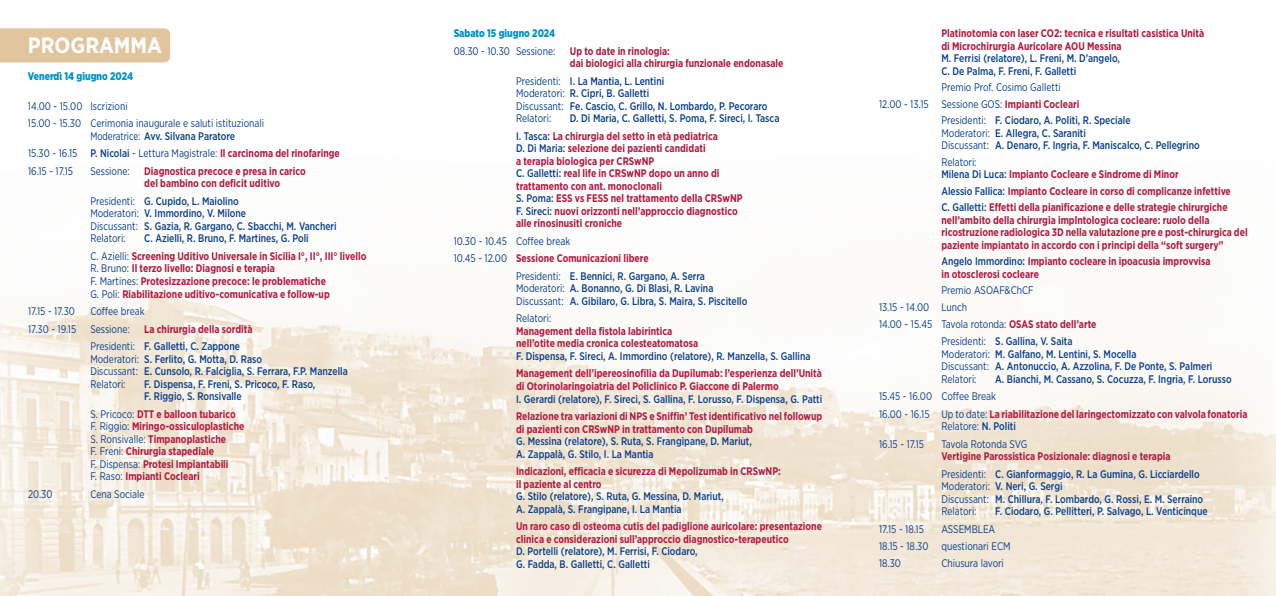
<style>
.page{position:relative;width:1276px;height:596px;background:#fff}
.page>*{position:absolute;margin:0;border:0;box-sizing:border-box;transform-origin:0 0}
.t1{font:700 22px "Gotham Narrow";color:#fff}
.t2{font:700 11px/12.5px "Gotham Narrow";color:#b11b41;scale:.9 1}
.t3{font:500 11px/12.5px "Gotham Narrow";color:#083e89;scale:.9 1}
.t4{font:11px/17.5px "Gotham Narrow";color:#083e89;scale:.9 1}
.t5{font:11px/17.5px "Gotham Narrow";color:#083e89;scale:.85 1}
.t6{font:900 11px "Gotham Narrow";color:#0092c8;scale:.9 1}
.s1{font-weight:500}
.s2{font-weight:700;color:#b11b41}
.s3{font-weight:400}
.s4{font-weight:500;color:#083e89}
.s5{font-weight:400;color:#083e89}
</style>
<div class="page">
<img style="left:0;top:280px;width:1276px;height:315px">
<div style="left:0;top:28px;width:170px;height:34px;background:#e0c59e"></div>
<h1 class="t1" style="left:28px;top:31px;width:136px">PROGRAMMA</h1>
<p class="t6" style="left:28px;top:69px;width:118px">Venerdì 14 giugno 2024</p>
<p class="t4" style="left:28px;top:97px;width:264px">14.00 - 15.00 Iscrizioni<br>15.00 - 15.30 Cerimonia inaugurale e saluti istituzionali</p>
<p class="t5" style="left:28px;top:127px;width:368px;text-indent:62px">Moderatrice: <span class="s1">Avv. Silvana Paratore<br></span>15.30 - 16.15 <span class="s1">P. Nicolai</span> - Lettura Magistrale: <span class="s2">Il carcinoma del rinofaringe<br></span>16.15 - 17.15</p>
<p class="t4" style="left:90px;top:162px;width:45px">Sessione:</p>
<p class="t2" style="left:144px;top:164px;width:181px">Diagnostica precoce e presa in carico del bambino con deficit uditivo</p>
<p class="t3" style="left:90px;top:194px;width:275px"><span class="s3">Presidenti:</span> G. Cupido, L. Maiolino<br><span class="s3">Moderatori:</span> V. Immordino, V. Milone<br><span class="s3">Discussant:</span> S. Gazia, R. Gargano, C. Sbacchi, M. Vancheri <span class="s3">Relatori:</span></p>
<p class="t2" style="left:90px;top:229px;width:308px;line-height:17.5px;text-align:center"><span class="s4">C. Azielli, R. Bruno, F. Martines, G. Poli<br></span><span class="s5">C. Azielli:</span> Screening Uditivo Universale in Sicilia I°, II°, III° livello</p>
<p class="t2" style="left:90px;top:262px;width:267px"><span class="s5">R. Bruno:</span> Il terzo livello: Diagnosi e terapia<br><span class="s5">F. Martines:</span> Protesizzazione precoce: le problematiche<br><span class="s5">G. Poli:</span> Riabilitazione uditivo-comunicativa e follow-up</p>
<p class="t4" style="left:28px;top:302px;width:54px">17.15 - 17.30</p>
<p class="t4" style="left:90px;top:302px;width:62px">Coffee break</p>
<p class="t4" style="left:28px;top:319px;width:55px">17.30 - 19.15</p>
<p class="t4" style="left:90px;top:319px;width:45px">Sessione:</p>
<p class="t2" style="left:90px;top:319px;width:182px;line-height:17.5px;text-indent:54px">La chirurgia della sordità<br><span class="s5">Presidenti:</span> <span class="s4">F. Galletti, C. Zappone</span></p>
<p class="t3" style="left:90px;top:352px;width:287px"><span class="s3">Moderatori:</span> S. Ferlito, G. Motta, D. Raso<br><span class="s3">Discussant:</span> E. Cunsolo, R. Falciglia, S. Ferrara, F.P. Manzella<br><span class="s3">Relatori:</span></p>
<p class="t3" style="left:144px;top:377px;width:192px">F. Dispensa, F. Freni, S. Pricoco, F. Raso,<br>F. Riggio, S. Ronsivalle</p>
<p class="t2" style="left:90px;top:407px;width:173px"><span class="s5">S. Pricoco:</span> DTT e balloon tubarico <span class="s5">F. Riggio:</span> Miringo-ossiculoplastiche <span class="s5">S. Ronsivalle:</span> Timpanoplastiche<br><span class="s5">F. Freni:</span> Chirurgia stapediale<br><span class="s5">F. Dispensa:</span> Protesi Impiantabili<br><span class="s5">F. Raso:</span> Impianti Cocleari</p>
<p class="t4" style="left:28px;top:484px;width:29px">20.30</p>
<p class="t4" style="left:90px;top:484px;width:62px">Cena Sociale</p>
<p class="t6" style="left:454px;top:26px;width:114px">Sabato 15 giugno 2024</p>
<p class="t4" style="left:454px;top:42px;width:115px">08.30 - 10.30 Sessione:</p>
<p class="t2" style="left:570px;top:44px;width:239px">Up to date in rinologia:<br>dai biologici alla chirurgia funzionale endonasale</p>
<p class="t3" style="left:516px;top:74px;width:281px"><span class="s3">Presidenti:</span> I. La Mantia, L. Lentini<br><span class="s3">Moderatori:</span> R. Cipri, B. Galletti<br><span class="s3">Discussant:</span> Fe. Cascio, C. Grillo, N. Lombardo, P. Pecoraro <span class="s3">Relatori:</span></p>
<p class="t3" style="left:516px;top:109px;width:294px;line-height:17.5px;text-indent:54px">D. Di Maria, C. Galletti, S. Poma, F. Sireci, I. Tasca<br>I. Tasca: <span class="s2">La chirurgia del setto in età pediatrica</span></p>
<p class="t2" style="left:516px;top:142px;width:253px"><span class="s4">D. Di Maria:</span> selezione dei pazienti candidati<br>a terapia biologica per CRSwNP<br><span class="s4">C. Galletti:</span> real life in CRSwNP dopo un anno di trattamento con ant. monoclonali<br><span class="s4">S. Poma:</span> ESS vs FESS nel trattamento della CRSwNP <span class="s4">F. Sireci:</span> nuovi orizzonti nell’approccio diagnostico alle rinosinusiti croniche</p>
<p class="t4" style="left:454px;top:232px;width:131px">10.30 - 10.45 Coffee break</p>
<p class="t2" style="left:454px;top:252px;width:218px"><span class="s5">10.45 - 12.00</span> Sessione Comunicazioni libere</p>
<p class="t3" style="left:516px;top:269px;width:211px"><span class="s3">Presidenti:</span> E. Bennici, R. Gargano, A. Serra</p>
<p class="t3" style="left:516px;top:282px;width:258px"><span class="s3">Moderatori:</span> A. Bonanno, G. Di Blasi, R. Lavina<br><span class="s3">Discussant:</span> A. Gibilaro, G. Libra, S. Maira, S. Piscitello</p>
<p class="t4" style="left:516px;top:309px;width:41px">Relatori:</p>
<p class="t2" style="left:516px;top:324px;width:204px">Management della fistola labirintica nell’otite media cronica colesteatomatosa</p>
<p class="t3" style="left:516px;top:349px;width:329px">F. Dispensa, F. Sireci, A. Immordino (relatore), R. Manzella, S. Gallina</p>
<p class="t2" style="left:516px;top:367px;width:341px">Management dell’ipereosinofilia da Dupilumab: l’esperienza dell’Unità di Otorinolaringoiatria del Policlinico P. Giaccone di Palermo</p>
<p class="t3" style="left:516px;top:392px;width:342px">I. Gerardi (relatore), F. Sireci, S. Gallina, F. Lorusso, F. Dispensa, G. Patti</p>
<p class="t2" style="left:516px;top:409px;width:342px">Relazione tra variazioni di NPS e Sniffin’ Test identificativo nel followup di pazienti con CRSwNP in trattamento con Dupilumab</p>
<p class="t3" style="left:516px;top:434px;width:263px">G. Messina (relatore), S. Ruta, S. Frangipane, D. Mariut,<br>A. Zappalà, G. Stilo, I. La Mantia</p>
<p class="t2" style="left:516px;top:464px;width:296px">Indicazioni, efficacia e sicurezza di Mepolizumab in CRSwNP: il paziente al centro</p>
<p class="t3" style="left:516px;top:489px;width:232px">G. Stilo (relatore), S. Ruta, G. Messina, D. Mariut,<br>A. Zappalà, S. Frangipane, I. La Mantia</p>
<p class="t2" style="left:516px;top:519px;width:341px">Un raro caso di osteoma cutis del padiglione auricolare: presentazione clinica e considerazioni sull’approccio diagnostico-terapeutico</p>
<p class="t3" style="left:516px;top:544px;width:203px">D. Portelli (relatore), M. Ferrisi, F. Ciodaro,<br>G. Fadda, B. Galletti, C. Galletti</p>
<p class="t2" style="left:941px;top:27px;width:294px">Platinotomia con laser CO2: tecnica e risultati casistica Unità di Microchirurgia Auricolare AOU Messina</p>
<p class="t3" style="left:941px;top:52px;width:200px">M. Ferrisi (relatore), L. Freni, M. D’angelo,<br>C. De Palma, F. Freni, F. Galletti</p>
<p class="t4" style="left:941px;top:78px;width:134px">Premio Prof. Cosimo Galletti</p>
<p class="t4" style="left:879px;top:95px;width:224px">12.00 - 13.15 Sessione GOS: <span class="s2">Impianti Cocleari</span></p>
<p class="t3" style="left:941px;top:114px;width:212px"><span class="s3">Presidenti:</span> F. Ciodaro, A. Politi, R. Speciale</p>
<p class="t3" style="left:941px;top:126px;width:288px"><span class="s3">Moderatori:</span> E. Allegra, C. Saraniti<br><span class="s3">Discussant:</span> A. Denaro, F. Ingria, F. Maniscalco, C. Pellegrino</p>
<p class="t2" style="left:941px;top:155px;width:265px"><span class="s5">Relatori:<br></span><span class="s4">Milena Di Luca:</span> Impianto Cocleare e Sindrome di Minor</p>
<p class="t2" style="left:941px;top:182px;width:323px;line-height:16.5px"><span class="s4">Alessio Fallica:</span> Impianto Cocleare in corso di complicanze infettive<br><span class="s4">C. Galletti:</span> Effetti della pianificazione e delle strategie chirurgiche</p>
<p class="t2" style="left:941px;top:213px;width:342px">nell’ambito della chirurgia implntologica cocleare: ruolo della ricostruzione radiologica 3D nella valutazione pre e post-chirurgica del paziente impiantato in accordo con i principi della “soft surgery”</p>
<p class="t2" style="left:941px;top:255px;width:301px"><span class="s4">Angelo Immordino:</span> Impianto cocleare in ipoacusia improvvisa in otosclerosi cocleare</p>
<p class="t4" style="left:879px;top:282px;width:243px;line-height:16.5px;text-indent:62px">Premio ASOAF&amp;ChCF<br>13.15 - 14.00 Lunch<br>14.00 - 15.45 Tavola rotonda: <span class="s2">OSAS stato dell’arte</span></p>
<p class="t3" style="left:941px;top:334px;width:303px"><span class="s3">Presidenti:</span> S. Gallina, V. Saita<br><span class="s3">Moderatori:</span> M. Galfano, M. Lentini, S. Mocella<br><span class="s3">Discussant:</span> A. Antonuccio, A. Azzolina, F. De Ponte, S. Palmeri <span class="s3">Relatori:</span></p>
<p class="t3" style="left:995px;top:372px;width:264px">A. Bianchi, M. Cassano, S. Cocuzza, F. Ingria, F. Lorusso</p>
<p class="t2" style="left:879px;top:387px;width:411px;line-height:17.5px"><span class="s5">15.45 - 16.00 Coffee Break<br>16.00 - 16.15 Up to date:</span> La riabilitazione del laringectomizzato con valvola fonatoria</p>
<p class="t4" style="left:941px;top:417px;width:84px">Relatore: <span class="s1">N. Politi</span></p>
<p class="t4" style="left:879px;top:434px;width:52px">16.15 - 17.15</p>
<p class="t4" style="left:941px;top:434px;width:97px">Tavola Rotonda SVG</p>
<p class="t2" style="left:941px;top:447px;width:288px;line-height:17.5px">Vertigine Parossistica Posizionale: diagnosi e terapia<br><span class="s5">Presidenti:</span> <span class="s4">C. Gianformaggio, R. La Gumina, G. Licciardello</span></p>
<p class="t3" style="left:941px;top:479px;width:292px"><span class="s3">Moderatori:</span> V. Neri, G. Sergi<br><span class="s3">Discussant:</span> M. Chillura, F. Lombardo, G. Rossi, E. M. Serraino<br><span class="s3">Relatori:</span></p>
<p class="t3" style="left:995px;top:504px;width:237px">F. Ciodaro, G. Pellitteri, P. Salvago, L. Venticinque</p>
<p class="t4" style="left:879px;top:519px;width:51px">17.15 - 18.15</p>
<p class="t4" style="left:879px;top:519px;width:148px;text-indent:62px">ASSEMBLEA<br>18.15 - 18.30 questionari ECM</p>
<p class="t4" style="left:879px;top:553px;width:26px">18.30</p>
<p class="t4" style="left:941px;top:553px;width:71px">Chiusura lavori</p>
</div>
